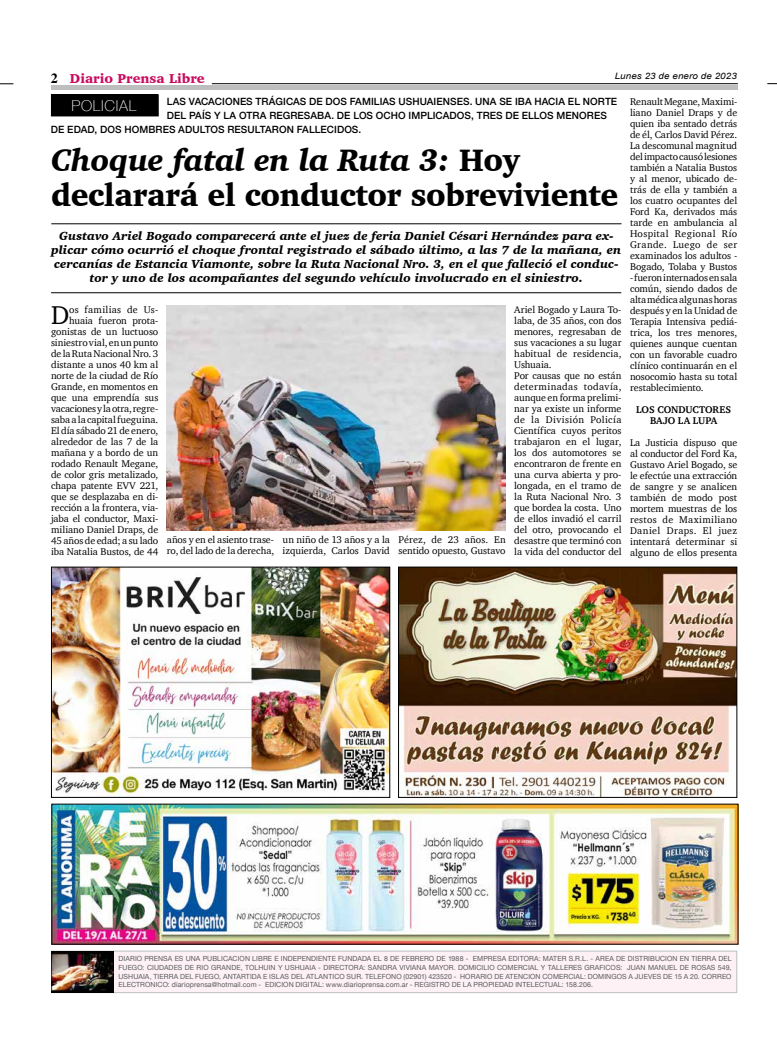
<style>
.page{position:relative;width:777px;height:1063px;background:#fff}
.page>*{position:absolute;margin:0;border:0;box-sizing:border-box;transform-origin:0 0}
.t1{font:900 31.8px/35.1px "Charter";letter-spacing:-.01em;color:#000;scale:.95 1}
.t2{font:26.4px "Charter";color:#000}
.t3{font:100 15px "Helvetica Neue";letter-spacing:.05em;color:#fff}
.t4{font:900 13.2px "Charter";color:#c80c5f}
.t5{font:italic 900 12px/14px "Charter";letter-spacing:.005em;color:#000;text-align:center}
.t6{font:10px/11px "Charter";letter-spacing:-.005em;color:#000}
.t7{font:500 10px "Helvetica Neue";letter-spacing:.01em;color:#000}
.t8{font:700 10px/11px "Charter";color:#000;text-align:center}
.t9{font:italic 8.8px "Arial";letter-spacing:.01em;color:#000;scale:1.11 1}
.t10{font:7px/8.5px "Helvetica Neue";letter-spacing:.015em;color:#58595b;text-align:justify}
.s1{font-family:"Times";font-weight:700;font-size:14px;color:#000}
.s2{font-style:italic}
</style>
<div class="page">
<hr style="left:212px;top:83px;width:526px;height:1px;background:#000">
<svg style="left:0;top:84px;width:13px;height:1px"></svg>
<div style="left:51px;top:85px;width:686px;height:5px;background:#bcbec0"></div>
<div style="left:51px;top:951px;width:686px;height:42px;background:#fdf1f6;border:1px solid #bcbec0"></div>
<img style="left:52px;top:952px;width:62px;height:40px">
<img style="left:400px;top:569px;width:335px;height:227px">
<div style="left:398px;top:567px;width:339px;height:231px;border:1px solid #000"></div>
<img style="left:53px;top:569px;width:335px;height:227px">
<div style="left:51px;top:567px;width:339px;height:231px;border:1px solid #000"></div>
<img style="left:53px;top:806px;width:683px;height:137px">
<div style="left:51px;top:95px;width:107px;height:21px;background:#000"></div>
<hr style="left:51px;top:224px;width:570px;height:1px;background:#000">
<hr style="left:51px;top:293px;width:570px;height:1px;background:#000">
<img style="left:167px;top:305px;width:339px;height:225px">
<h3 class="t4" style="left:51px;top:70px;width:155px"><span class="s1">2</span> Diario Prensa Libre</h3>
<p class="t9" style="left:615px;top:70px;width:111px">Lunes 23 de enero de 2023</p>
<p class="t7" style="left:167px;top:93px;width:452px">LAS VACACIONES TRÁGICAS DE DOS FAMILIAS USHUAIENSES. UNA SE IBA HACIA EL NORTE</p>
<p class="t7" style="left:167px;top:107px;width:441px">DEL PAÍS Y LA OTRA REGRESABA. DE LOS OCHO IMPLICADOS, TRES DE ELLOS MENORES</p>
<p class="t7" style="left:51px;top:121px;width:312px">DE EDAD, DOS HOMBRES ADULTOS RESULTARON FALLECIDOS.</p>
<h1 class="t1" style="left:51px;top:142px;width:599px"><span class="s2">Choque fatal en la Ruta 3:</span> Hoy declarará el conductor sobreviviente</h1>
<p class="t5" style="left:51px;top:229px;width:571px">Gustavo Ariel Bogado comparecerá ante el juez de feria Daniel Césari Hernández para ex&shy;plicar cómo ocurrió el choque frontal registrado el sábado último, a las 7 de la mañana, en cercanías de Estancia Viamonte, sobre la Ruta Nacional Nro. 3, en el que falleció el conduc&shy;tor y uno de los acompañantes del segundo vehículo involucrado en el siniestro.</p>
<h3 class="t3" style="left:71px;top:95px;width:66px">POLICIAL</h3>
<p class="t6" style="left:51px;top:304px;width:109px;text-align:right">os familias de Us&shy;huaia fueron prota&shy;gonistas de un luctuoso siniestro vial, en un punto de la Ruta Nacional Nro. 3 distante a unos 40 km al norte de la ciudad de Río<br>Grande, en momentos en que una emprendía sus vacaciones y la otra, regre&shy;saba a la capital fueguina.<br>El día sábado 21 de enero, alrededor de las 7 de la mañana y a bordo de un rodado Renault Megane, de color gris metalizado, chapa patente EVV 221, que se desplazaba en di&shy;rección a la frontera, via&shy;jaba el conductor, Maxi&shy;miliano Daniel Draps, de<br>45 años de edad; a su lado iba Natalia Bustos, de 44</p>
<h2 class="t2" style="left:51px;top:292px;width:20px">D</h2>
<p class="t6" style="left:167px;top:534px;width:109px">años y en el asiento trase&shy;ro, del lado de la derecha,</p>
<p class="t6" style="left:283px;top:534px;width:109px">un niño de 13 años y a la izquierda, Carlos David</p>
<p class="t6" style="left:398px;top:534px;width:109px">Pérez, de 23 años. En sentido opuesto, Gustavo</p>
<p class="t6" style="left:514px;top:304px;width:109px">Ariel Bogado y Laura To&shy;laba, de 35 años, con dos menores, regresaban de sus vacaciones a su lugar habitual de residencia,<br>Ushuaia.<br>Por causas que no están determinadas todavía, aunque en forma prelimi&shy;nar ya existe un informe de la División Policía<br>Científica cuyos peritos trabajaron en el lugar, los dos automotores se encontraron de frente en una curva abierta y pro&shy;longada, en el tramo de la Ruta Nacional Nro. 3 que bordea la costa. Uno de ellos invadió el carril del otro, provocando el desastre que terminó con la vida del conductor del</p>
<p class="t6" style="left:630px;top:96px;width:109px;text-align:justify">Renault Megane, Maximi&shy;liano Daniel Draps y de quien iba sentado detrás de él, Carlos David Pérez.<br>La descomunal magnitud del impacto causó lesiones también a Natalia Bustos y al menor, ubicado de&shy;trás de ella y también a los cuatro ocupantes del Ford Ka, derivados más tarde en ambulancia al Hospital Regional Río Grande. Luego de ser examinados los adultos - Bogado, Tolaba y Bustos</p>
<p class="t6" style="left:630px;top:272px;width:109px;text-align:justify">- fueron internados en sala común, siendo dados de alta médica algunas horas después y en la Unidad de Terapia Intensiva pediá&shy;trica, los tres menores, quienes aunque cuentan con un favorable cuadro clínico continuarán en el nosocomio hasta su total restablecimiento.</p>
<p class="t8" style="left:636px;top:404px;width:96px">LOS CONDUCTORES<br>BAJO LA LUPA</p>
<p class="t6" style="left:630px;top:437px;width:109px;text-align:justify">La Justicia dispuso que al conductor del Ford Ka, Gustavo Ariel Bogado, se le efectúe una extracción de sangre y se analicen también de modo post mortem muestras de los restos de Maximiliano Daniel Draps. El juez intentará determinar si alguno de ellos presenta</p>
<p class="t10" style="left:118px;top:955px;width:614px">DIARIO PRENSA ES UNA PUBLICACION LIBRE E INDEPENDIENTE FUNDADA EL 8 DE FEBRERO DE 1988 - EMPRESA EDITORA: MATER S.R.L. - AREA DE DISTRIBUCION EN TIERRA DEL FUEGO: CIUDADES DE RIO GRANDE, TOLHUIN Y USHUAIA - DIRECTORA: SANDRA VIVIANA MAYOR. DOMICILIO COMERCIAL Y TALLERES GRAFICOS: JUAN MANUEL DE ROSAS 549, USHUAIA, TIERRA DEL FUEGO, ANTARTIDA E ISLAS DEL ATLANTICO SUR. TELEFONO (02901) 423520 - HORARIO DE ATENCION COMERCIAL: DOMINGOS A JUEVES DE 15 A 20. CORREO ELECTRONICO: diarioprensa@hotmail.com - EDICION DIGITAL: www.diarioprensa.com.ar - REGISTRO DE LA PROPIEDAD INTELECTUAL: 158.206.</p>
</div>
